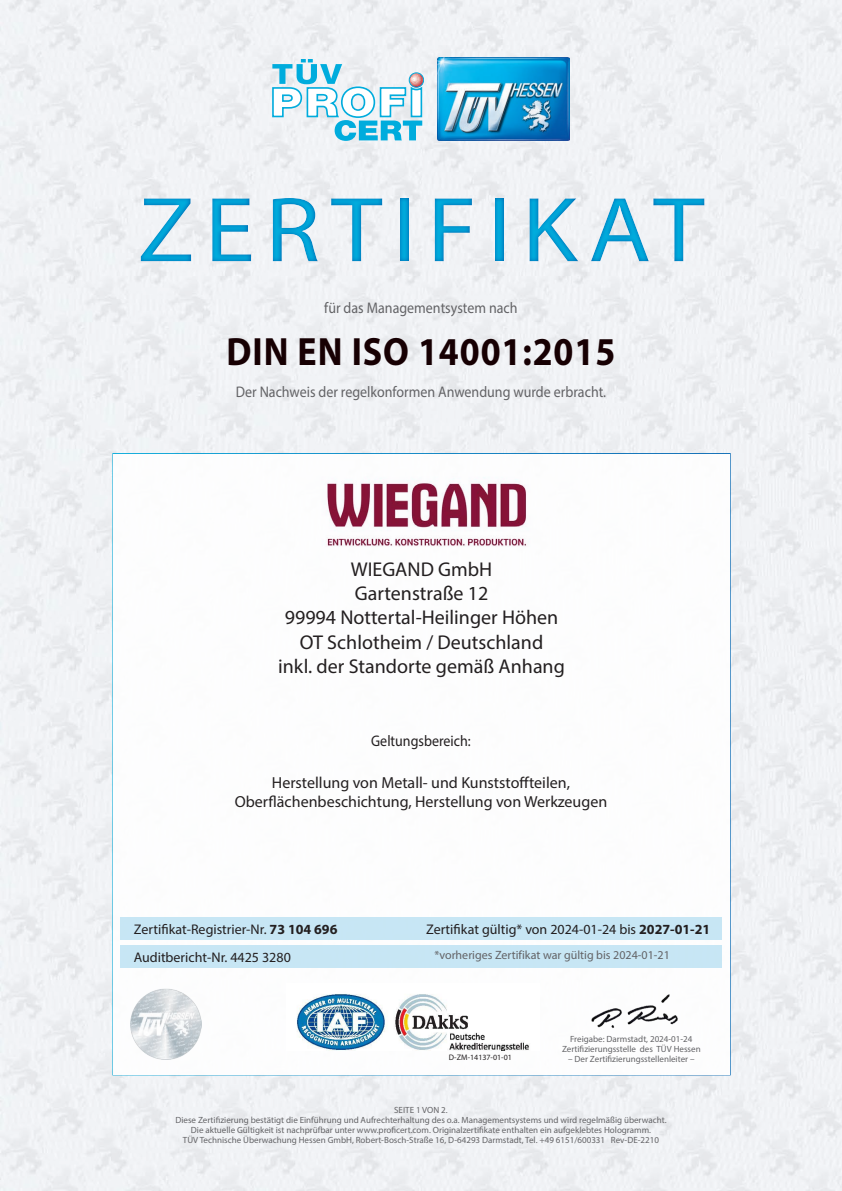
<style>
.page{position:relative;width:842px;height:1191px;background:#fff}
.page>*{position:absolute;margin:0;border:0;box-sizing:border-box;transform-origin:0 0}
.t1{font:93px "Myriad Pro";letter-spacing:.1em;color:#00acdd;scale:1.1 1}
.t2{font:700 39.6px "Myriad Pro";letter-spacing:.025em;color:#170003;scale:.91 1}
.t3{font:20px "Myriad Pro";color:#231f20}
.t4{font:16px "Myriad Pro";color:#231f20}
.t5{font:15.4px "Myriad Pro";color:#636366;scale:.91 1}
.t6{font:15.4px "Myriad Pro";color:#231f20;scale:.91 1}
.t7{font:14px "Myriad Pro";color:#231f20}
.t8{font:12px "Myriad Pro";color:#636366}
.t9{font:9px/10px "Myriad Pro";color:#636366;text-align:center}
.t10{font:8px "Myriad Pro";color:#231f20}
.s1{font-weight:700}
</style>
<div class="page">
<img style="left:0;top:0;width:842px;height:1191px">
<img style="left:437px;top:57px;width:132px;height:83px">
<svg style="left:272px;top:59px;width:152px;height:82px"></svg>
<div style="left:112px;top:453px;width:619px;height:622px;background:#fff;border:2px solid #fff"></div>
<div style="left:120px;top:945px;width:602px;height:23px;background:#c1e4f4"></div>
<div style="left:121px;top:917px;width:601px;height:22px;background:#c1e4f4"></div>
<img style="left:744px;top:810px;width:77px;height:55px">
<img style="left:736px;top:724px;width:98px;height:40px">
<img style="left:735px;top:636px;width:95px;height:35px">
<img style="left:736px;top:549px;width:93px;height:35px">
<img style="left:737px;top:479px;width:91px;height:36px">
<div style="left:642px;top:1096px;width:99px;height:53px;background:#f0f1f4"></div>
<img style="left:704px;top:939px;width:135px;height:41px">
<img style="left:297px;top:994px;width:233px;height:57px">
<img style="left:591px;top:994px;width:87px;height:34px">
<div style="left:0;top:172px;width:842px;height:114px;background:#006bb6;opacity:.75"></div>
<img style="left:130px;top:988px;width:71px;height:71px">
<img style="left:327px;top:477px;width:202px;height:70px">
<h1 class="t1" style="left:138px;top:173px;width:517px">ZERTIFIKAT</h1>
<p class="t5" style="left:324px;top:298px;width:214px">für das Managementsystem nach</p>
<p class="t2" style="left:227px;top:326px;width:429px">DIN EN ISO 14001:2015</p>
<p class="t5" style="left:236px;top:382px;width:408px">Der Nachweis der regelkonformen Anwendung wurde erbracht.</p>
<p class="t3" style="left:351px;top:557px;width:143px">WIEGAND GmbH</p>
<p class="t3" style="left:355px;top:581px;width:135px">Gartenstraße 12</p>
<p class="t3" style="left:285px;top:605px;width:275px">99994 Nottertal-Heilinger Höhen</p>
<p class="t3" style="left:300px;top:629px;width:245px">OT Schlotheim / Deutschland</p>
<p class="t3" style="left:278px;top:653px;width:288px">inkl. der Standorte gemäß Anhang</p>
<p class="t6" style="left:371px;top:731px;width:111px">Geltungsbereich:</p>
<p class="t4" style="left:272px;top:772px;width:300px">Herstellung von Metall- und Kunststoffteilen,</p>
<p class="t4" style="left:235px;top:791px;width:374px">Oberflächenbeschichtung, Herstellung von Werkzeugen</p>
<p class="t7" style="left:134px;top:921px;width:205px">Zertifikat-Registrier-Nr. <span class="s1">73 104 696</span></p>
<p class="t7" style="left:134px;top:949px;width:159px">Auditbericht-Nr. 4425 3280</p>
<p class="t7" style="left:426px;top:921px;width:286px">Zertifikat gültig* von 2024-01-24 bis <span class="s1">2027-01-21</span></p>
<p class="t8" style="left:434px;top:947px;width:237px">*vorheriges Zertifikat war gültig bis 2024-01-21</p>
<p class="t10" style="left:449px;top:1052px;width:65px">D-ZM-14137-01-01</p>
<p class="t9" style="left:562px;top:1034px;width:140px">Freigabe: Darmstadt, 2024-01-24<br>Zertifizierungsstelle des TÜV Hessen</p>
<p class="t9" style="left:568px;top:1054px;width:128px">– Der Zertifizierungsstellenleiter –</p>
<p class="t9" style="left:394px;top:1105px;width:55px">SEITE 1 VON 2.</p>
<p class="t9" style="left:175px;top:1115px;width:493px">Diese Zertifizierung bestätigt die Einführung und Aufrechterhaltung des o.a. Managementsystems und wird regelmäßig überwacht.<br>Die aktuelle Gültigkeit ist nachprüfbar unter www.proficert.com. Originalzertifikate enthalten ein aufgeklebtes Hologramm.<br>TÜV Technische Überwachung Hessen GmbH, Robert-Bosch-Straße 16, D-64293 Darmstadt, Tel. +49 6151/600331 Rev-DE-2210</p>
</div>
